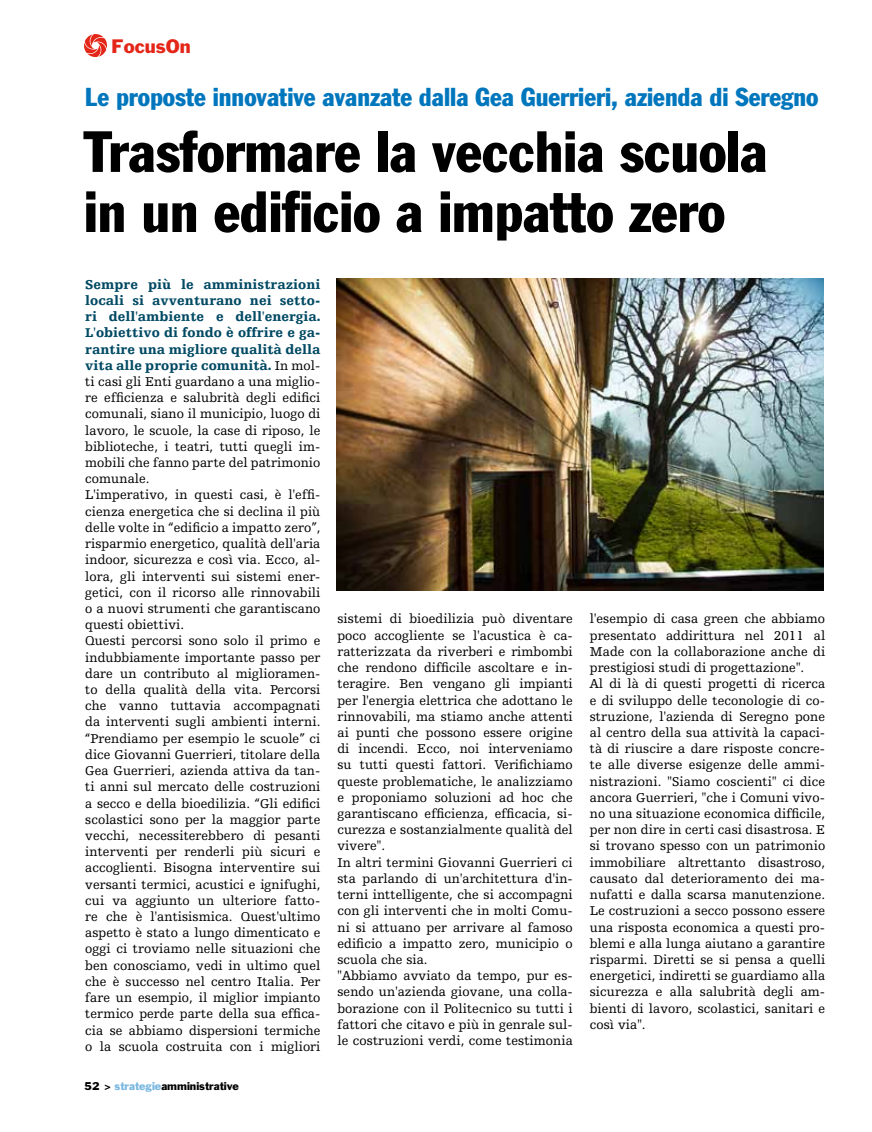
<style>
.page{position:relative;width:872px;height:1132px;background:#fff}
.page>*{position:absolute;margin:0;border:0;box-sizing:border-box;transform-origin:0 0}
.t1{font:condensed 57px/60px "Franklin Gothic";color:#000}
.t2{font:condensed 25.5px "Franklin Gothic";color:#0076bd}
.t3{font:18px "Franklin Gothic";color:#e42618}
.t4{font:13.5px/16.2px "Humanist Slabserif 712 BT";letter-spacing:.005em;color:#000}
.t5{font:10.5px "Franklin Gothic";color:#000}
.s1{font-weight:900;color:#004963}
.s2{color:#79b7e0}
</style>
<div class="page">
<svg style="left:84px;top:34px;width:23px;height:23px"></svg>
<img style="left:337px;top:279px;width:487px;height:311px">
<h3 class="t3" style="left:112px;top:34px;width:80px">FocusOn</h3>
<h2 class="t2" style="left:85px;top:82px;width:735px">Le proposte innovative avanzate dalla Gea Guerrieri, azienda di Seregno</h2>
<h1 class="t1" style="left:84px;top:121px;width:685px">Trasformare la vecchia scuola in un edificio a impatto zero</h1>
<p class="t4" style="left:85px;top:276px;width:237px"><span class="s1">Sempre più le amministrazioni locali si avventurano nei setto&shy;ri dell'ambiente e dell'energia.<br>L'obiettivo di fondo è offrire e ga&shy;rantire una migliore qualità della vita alle proprie comunità.</span> In mol&shy;ti casi gli Enti guardano a una miglio&shy;re efficienza e salubrità degli edifici comunali, siano il municipio, luogo di lavoro, le scuole, la case di riposo, le biblioteche, i teatri, tutti quegli im&shy;mobili che fanno parte del patrimonio comunale.<br>L'imperativo, in questi casi, è l'effi&shy;cienza energetica che si declina il più delle volte in “edificio a impatto zero”, risparmio energetico, qualità dell'aria indoor, sicurezza e così via. Ecco, al&shy;lora, gli interventi sui sistemi ener&shy;getici, con il ricorso alle rinnovabili o a nuovi strumenti che garantiscano questi obiettivi.<br>Questi percorsi sono solo il primo e indubbiamente importante passo per dare un contributo al miglioramen&shy;to della qualità della vita. Percorsi che vanno tuttavia accompagnati da interventi sugli ambienti interni. “Prendiamo per esempio le scuole” ci dice Giovanni Guerrieri, titolare della Gea Guerrieri, azienda attiva da tan&shy;ti anni sul mercato delle costruzioni a secco e della bioedilizia. “Gli edifici scolastici sono per la maggior parte vecchi, necessiterebbero di pesanti interventi per renderli più sicuri e accoglienti. Bisogna interventire sui versanti termici, acustici e ignifughi, cui va aggiunto un ulteriore fatto&shy;re che è l'antisismica. Quest'ultimo aspetto è stato a lungo dimenticato e oggi ci troviamo nelle situazioni che ben conosciamo, vedi in ultimo quel che è successo nel centro Italia. Per fare un esempio, il miglior impianto termico perde parte della sua effica&shy;cia se abbiamo dispersioni termiche o la scuola costruita con i migliori</p>
<p class="t4" style="left:337px;top:610px;width:237px">sistemi di bioedilizia può diventare poco accogliente se l'acustica è ca&shy;ratterizzata da riverberi e rimbombi che rendono difficile ascoltare e in&shy;teragire. Ben vengano gli impianti per l'energia elettrica che adottano le rinnovabili, ma stiamo anche attenti ai punti che possono essere origine di incendi. Ecco, noi interveniamo su tutti questi fattori. Verifichiamo queste problematiche, le analizziamo e proponiamo soluzioni ad hoc che garantiscano efficienza, efficacia, si&shy;curezza e sostanzialmente qualità del vivere".<br>In altri termini Giovanni Guerrieri ci sta parlando di un'architettura d'in&shy;terni inttelligente, che si accompagni con gli interventi che in molti Comu&shy;ni si attuano per arrivare al famoso edificio a impatto zero, municipio o scuola che sia.<br>"Abbiamo avviato da tempo, pur es&shy;sendo un'azienda giovane, una colla&shy;borazione con il Politecnico su tutti i fattori che citavo e più in genrale sul&shy;le costruzioni verdi, come testimonia</p>
<p class="t4" style="left:590px;top:610px;width:237px">l'esempio di casa green che abbiamo presentato addirittura nel 2011 al Made con la collaborazione anche di prestigiosi studi di progettazione".<br>Al di là di questi progetti di ricerca e di sviluppo delle teconologie di co&shy;struzione, l'azienda di Seregno pone al centro della sua attività la capaci&shy;tà di riuscire a dare risposte concre&shy;te alle diverse esigenze delle ammi&shy;nistrazioni. "Siamo coscienti" ci dice ancora Guerrieri, "che i Comuni vivo&shy;no una situazione economica difficile, per non dire in certi casi disastrosa. E si trovano spesso con un patrimonio immobiliare altrettanto disastroso, causato dal deterioramento dei ma&shy;nufatti e dalla scarsa manutenzione.<br>Le costruzioni a secco possono essere una risposta economica a questi pro&shy;blemi e alla lunga aiutano a garantire risparmi. Diretti se si pensa a quelli energetici, indiretti se guardiamo alla sicurezza e alla salubrità degli am&shy;bienti di lavoro, scolastici, sanitari e così via".</p>
<p class="t5" style="left:84px;top:1079px;width:156px">52 &gt; <span class="s2">strategie</span>amministrative</p>
</div>
